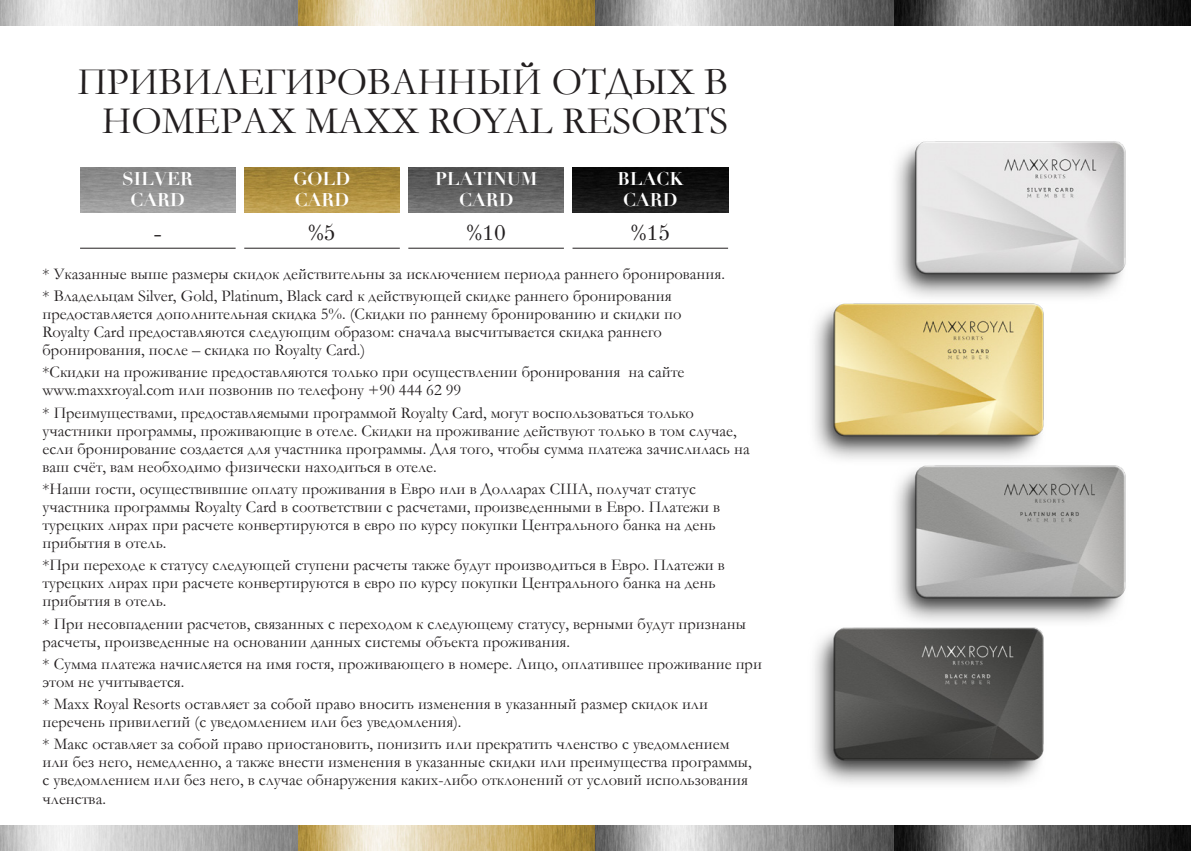
<style>
.page{position:relative;width:1191px;height:851px;background:#fff}
.page>*{position:absolute;margin:0;border:0;box-sizing:border-box;transform-origin:0 0}
.Baslik1{font:39px "Garamond";color:#231f20}
.t1{font:21px "Theano Didot";color:#231f20}
.t2{font:700 18px "Didot";color:#fff}
.dipnot{font:16.5px/18px "Garamond";color:#231f20}
</style>
<div class="page">
<img style="left:0;top:0;width:1191px;height:26px">
<img style="left:0;top:825px;width:1191px;height:25px">
<img style="left:814px;top:141px;width:312px;height:643px">
<img style="left:573px;top:167px;width:155px;height:46px">
<img style="left:244px;top:167px;width:155px;height:46px">
<img style="left:408px;top:167px;width:156px;height:46px">
<hr style="left:80px;top:248px;width:156px;height:1px;background:#231f20">
<hr style="left:244px;top:248px;width:156px;height:1px;background:#231f20">
<hr style="left:408px;top:248px;width:156px;height:1px;background:#231f20">
<hr style="left:572px;top:248px;width:156px;height:1px;background:#231f20">
<p class="Baslik1" style="left:77px;top:56px;width:652px">ПРИВИЛЕГИРОВАННЫЙ ОТДЫХ В</p>
<p class="Baslik1" style="left:102px;top:95px;width:628px">НОМЕРАХ MAXX ROYAL RESORTS</p>
<p class="t2" style="left:122px;top:167px;width:72px">SILVER</p>
<p class="t2" style="left:130px;top:188px;width:56px">CARD</p>
<p class="t1" style="left:153px;top:220px;width:11px">-</p>
<p class="t2" style="left:294px;top:167px;width:58px">GOLD</p>
<p class="t2" style="left:295px;top:188px;width:56px">CARD</p>
<p class="t1" style="left:308px;top:220px;width:29px">%5</p>
<p class="t2" style="left:435px;top:167px;width:104px">PLATINUM</p>
<p class="t2" style="left:459px;top:188px;width:56px">CARD</p>
<p class="t1" style="left:466px;top:220px;width:41px">%10</p>
<p class="t2" style="left:617px;top:167px;width:67px">BLACK</p>
<p class="t2" style="left:623px;top:188px;width:56px">CARD</p>
<p class="t1" style="left:631px;top:220px;width:41px">%15</p>
<p class="dipnot" style="left:43px;top:264px;width:684px">* Указанные выше размеры скидок действительны за исключением периода раннего бронирования.</p>
<p class="dipnot" style="left:43px;top:286px;width:640px">* Владельцам Silver, Gold, Platinum, Black card к действующей скидке раннего бронирования предоставляется дополнительная скидка 5%. (Скидки по раннему бронированию и скидки по Royalty Card предоставляются следующим образом: сначала высчитывается скидка раннего бронирования, после – скидка по Royalty Card.)</p>
<p class="dipnot" style="left:43px;top:363px;width:643px">*Скидки на проживание предоставляются только при осуществлении бронирования на сайте www.maxxroyal.com или позвонив по телефону +90 444 62 99</p>
<p class="dipnot" style="left:43px;top:403px;width:708px">* Преимуществами, предоставляемыми программой Royalty Card, могут воспользоваться только участники программы, проживающие в отеле. Скидки на проживание действуют только в том случае, если бронирование создается для участника программы. Для того, чтобы сумма платежа зачислилась на ваш счёт, вам необходимо физически находиться в отеле.</p>
<p class="dipnot" style="left:43px;top:479px;width:679px">*Наши гости, осуществившие оплату проживания в Евро или в Долларах США, получат статус участника программы Royalty Card в соответствии с расчетами, произведенными в Евро. Платежи в турецких лирах при расчете конвертируются в евро по курсу покупки Центрального банка на день прибытия в отель.</p>
<p class="dipnot" style="left:43px;top:555px;width:684px">*При переходе к статусу следующей ступени расчеты также будут производиться в Евро. Платежи в турецких лирах при расчете конвертируются в евро по курсу покупки Центрального банка на день прибытия в отель.</p>
<p class="dipnot" style="left:43px;top:614px;width:705px">* При несовпадении расчетов, связанных с переходом к следующему статусу, верными будут признаны расчеты, произведенные на основании данных системы объекта проживания.</p>
<p class="dipnot" style="left:43px;top:654px;width:721px">* Сумма платежа начисляется на имя гостя, проживающего в номере. Лицо, оплатившее проживание при этом не учитывается.</p>
<p class="dipnot" style="left:43px;top:694px;width:667px">* Maxx Royal Resorts оставляет за собой право вносить изменения в указанный размер скидок или перечень привилегий (с уведомлением или без уведомления).</p>
<p class="dipnot" style="left:43px;top:734px;width:710px">* Макс оставляет за собой право приостановить, понизить или прекратить членство с уведомлением или без него, немедленно, а также внести изменения в указанные скидки или преимущества программы, с уведомлением или без него, в случае обнаружения каких-либо отклонений от условий использования членства.</p>
</div>
